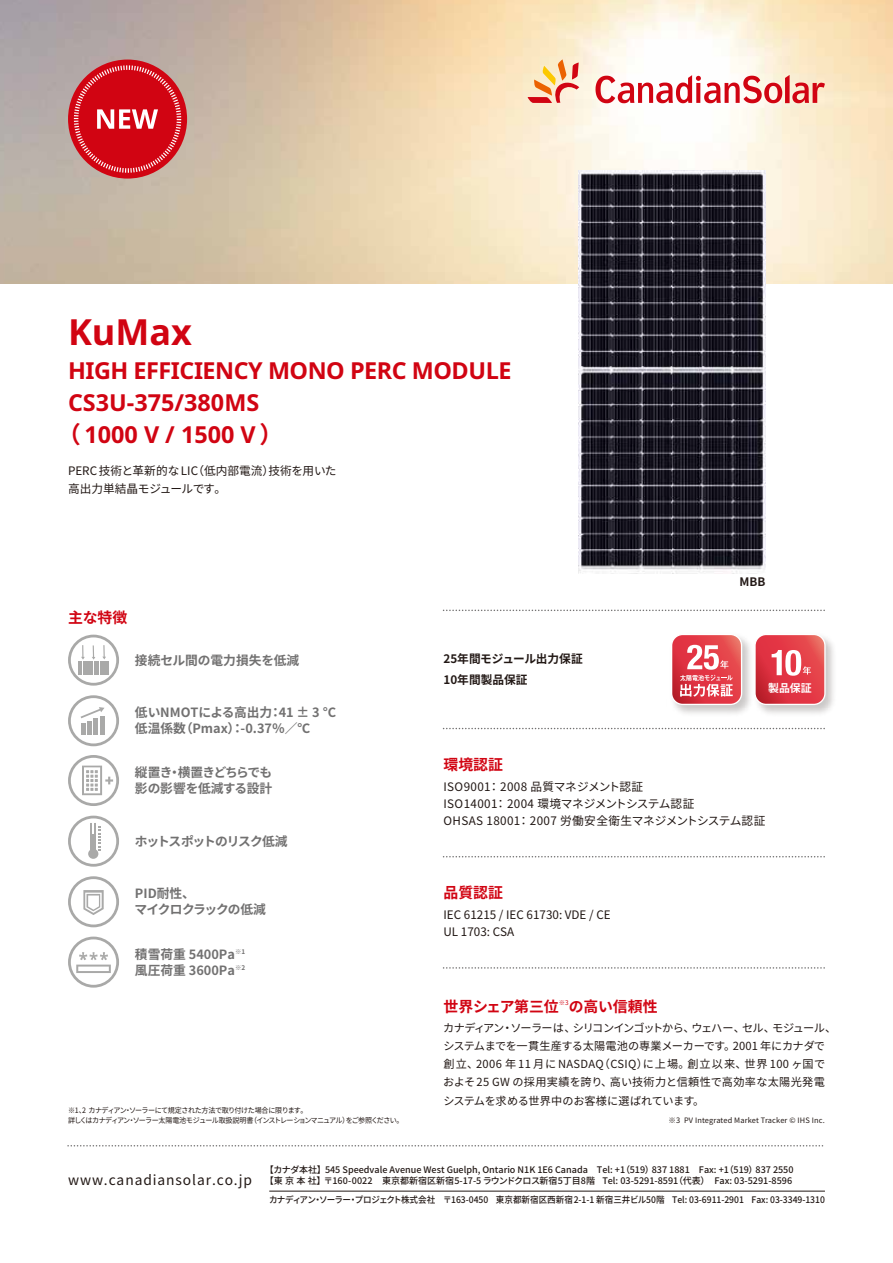
<style>
.page{position:relative;width:893px;height:1263px;background:#fff}
.page>*{position:absolute;margin:0;border:0;box-sizing:border-box;transform-origin:0 0}
.t1{font:700 36px "Noto Sans";color:#d10412}
.t2{font:700 23.4px "Noto Sans";letter-spacing:-.02em;color:#d10412}
.t3{font:700 23.4px/32.4px "Noto Sans";color:#d10412;text-align:center}
.t4{font:700 14.85px "Noto Sans CJ Kjp";color:#d10412}
.t5{font:13.8px "Noto Sans CJ Kjp";letter-spacing:.065em;color:#221815}
.t6{font:700 12.75px/15.9px "Noto Sans CJ Kjp";color:#727171}
.t7{font:700 12.75px/15.9px "Noto Sans CJ Kjp";letter-spacing:-.05em;color:#727171}
.t8{font:700 12.75px/15.9px "Noto Sans CJ Kjp";letter-spacing:-.035em;color:#727171}
.t9{font:700 12.75px "Noto Sans CJ Kjp";letter-spacing:-.08em;color:#727171}
.t10{font:11.7px/17px "Noto Sans CJ Kjp";letter-spacing:.03em;color:#221815}
.t11{font:11.7px/17px "Noto Sans CJ Kjp";color:#221815}
.t12{font:700 11.7px/21.3px "Noto Sans CJ Kjp";color:#221815}
.t13{font:11.1px/18px "Noto Sans CJ Kjp";color:#221815}
.t14{font:700 10.8px "Koz Go Pro";color:#fff}
.t15{font:500 9px/11.7px "Noto Sans CJ Kjp";color:#221815}
.t16{font:500 9px "Noto Sans CJ Kjp";color:#221815;scale:.95 1}
.t17{font:7.5px/9.6px "Noto Sans CJ Kjp";letter-spacing:-.09em;color:#221815;scale:.95 1}
.t18{font:7.5px "Noto Sans CJ Kjp";letter-spacing:.02em;color:#221815}
.t19{font:6.45px "Noto Sans CJ Kjp";color:#d10412}
.s1{font-family:"Noto Sans CJ Kjp"}
</style>
<div class="page">
<svg style="left:68px;top:876px;width:51px;height:51px"></svg>
<svg style="left:68px;top:816px;width:51px;height:51px"></svg>
<svg style="left:68px;top:936px;width:51px;height:52px"></svg>
<svg style="left:68px;top:755px;width:51px;height:51px"></svg>
<svg style="left:68px;top:695px;width:51px;height:51px"></svg>
<svg style="left:68px;top:635px;width:51px;height:51px"></svg>
<img style="left:0;top:0;width:893px;height:283px">
<svg style="left:443px;top:967px;width:382px;height:2px"></svg>
<svg style="left:443px;top:856px;width:382px;height:1px"></svg>
<svg style="left:443px;top:728px;width:382px;height:1px"></svg>
<svg style="left:443px;top:610px;width:382px;height:1px"></svg>
<img style="left:674px;top:638px;width:76px;height:76px">
<div style="left:671px;top:634px;width:71px;height:71px;border:1px solid #fff;border-radius:11px"></div>
<svg style="left:672px;top:634px;width:70px;height:70px;background:#e66870"></svg>
<div style="left:754px;top:634px;width:72px;height:71px;border:1px solid #fff;border-radius:11px"></div>
<svg style="left:755px;top:634px;width:70px;height:70px;background:#e3555f"></svg>
<svg style="left:68px;top:1145px;width:756px;height:1px"></svg>
<hr style="left:269px;top:1191px;width:556px;height:1px;background:#221815">
<svg style="left:528px;top:59px;width:51px;height:44px;background:#f2b994"></svg>
<svg style="left:595px;top:75px;width:230px;height:28px"></svg>
<div style="left:68px;top:60px;width:119px;height:119px;background:#d10412;border-radius:50%"></div>
<svg style="left:74px;top:65px;width:107px;height:108px"></svg>
<img style="left:578px;top:171px;width:187px;height:402px">
<h1 class="t1" style="left:68px;top:306px;width:126px">KuMax</h1>
<h2 class="t2" style="left:68px;top:354px;width:445px">HIGH EFFICIENCY MONO PERC MODULE</h2>
<h2 class="t3" style="left:57px;top:385px;width:227px">CS3U-375/380MS<br><span class="s1">（</span> 1000 V / 1500 V<span class="s1">）</span></h2>
<p class="t11" style="left:68px;top:462px;width:270px;line-height:18px">PERC 技術と革新的な LIC（低内部電流）技術を用いた高出力単結晶モジュールです。</p>
<h3 class="t4" style="left:68px;top:610px;width:61px">主な特徴</h3>
<p class="t6" style="left:135px;top:652px;width:166px">接続セル間の電力損失を低減</p>
<p class="t6" style="left:135px;top:705px;width:203px">低いNMOTによる高出力：41 ± 3 °C低温係数（Pmax）：-0.37％／℃</p>
<p class="t7" style="left:135px;top:764px;width:139px">縦置き・横置きどちらでも影の影響を低減する設計</p>
<p class="t9" style="left:135px;top:834px;width:154px">ホットスポットのリスク低減</p>
<p class="t8" style="left:134px;top:886px;width:133px">PID耐性、<br>マイクロクラックの低減</p>
<p class="t6" style="left:135px;top:946px;width:112px">積雪荷重 5400Pa<sup>※1</sup>風圧荷重 3600Pa<sup>※2</sup></p>
<p class="t17" style="left:68px;top:1106px;width:355px">※1、2 カナディアン・ソーラーにて規定された方法で取り付けた場合に限ります。<br>詳しくはカナディアン・ソーラー太陽電池モジュール取扱説明書（インストレーションマニュアル）をご参照ください。</p>
<p class="t12" style="left:443px;top:648px;width:141px">25年間モジュール出力保証<br>10年間製品保証</p>
<h3 class="t4" style="left:443px;top:756px;width:61px">環境認証</h3>
<p class="t12" style="left:739px;top:571px;width:27px">MBB</p>
<p class="t14" style="left:768px;top:681px;width:45px">製品保証</p>
<p class="t10" style="left:443px;top:778px;width:323px">ISO9001： 2008 品質マネジメント認証<br>ISO14001： 2004 環境マネジメントシステム認証<br>OHSAS 18001： 2007 労働安全衛生マネジメントシステム認証</p>
<h3 class="t4" style="left:443px;top:884px;width:61px">品質認証</h3>
<p class="t11" style="left:443px;top:906px;width:169px">IEC 61215 / IEC 61730: VDE / CE<br>UL 1703: CSA</p>
<h3 class="t4" style="left:443px;top:998px;width:117px">世界シェア第三位</h3>
<p class="t19" style="left:559px;top:999px;width:11px">※3</p>
<h3 class="t4" style="left:569px;top:998px;width:90px">の高い信頼性</h3>
<p class="t13" style="left:443px;top:1019px;width:395px">カナディアン・ソーラーは、シリコンインゴットから、ウェハー、セル、モジュール、システムまでを一貫生産する太陽電池の専業メーカーです。2001 年にカナダで創立、2006 年 11 月に NASDAQ（CSIQ）に上場。創立以来、世界 100 ヶ国でおよそ25 GW の採用実績を誇り、高い技術力と信頼性で高効率な太陽光発電システムを求める世界中のお客様に選ばれています。</p>
<p class="t18" style="left:668px;top:1116px;width:158px">※3 PV Integrated Market Tracker © IHS Inc.</p>
<p class="t5" style="left:68px;top:1172px;width:185px">www.canadiansolar.co.jp</p>
<p class="t15" style="left:265px;top:1164px;width:530px">【カナダ本社】545 Speedvale Avenue West Guelph, Ontario N1K 1E6 Canada　Tel: +1（519）837 1881　Fax: +1（519）837 2550【東京本社】〒160-0022 東京都新宿区新宿5-17-5 ラウンドクロス新宿5丁目8階 Tel: 03-5291-8591（代表）　Fax: 03-5291-8596</p>
<p class="t16" style="left:269px;top:1195px;width:587px">カナディアン・ソーラー・プロジェクト株式会社　〒163-0450 東京都新宿区西新宿2-1-1 新宿三井ビル50階　Tel: 03-6911-2901　Fax: 03-3349-1310</p>
</div>
